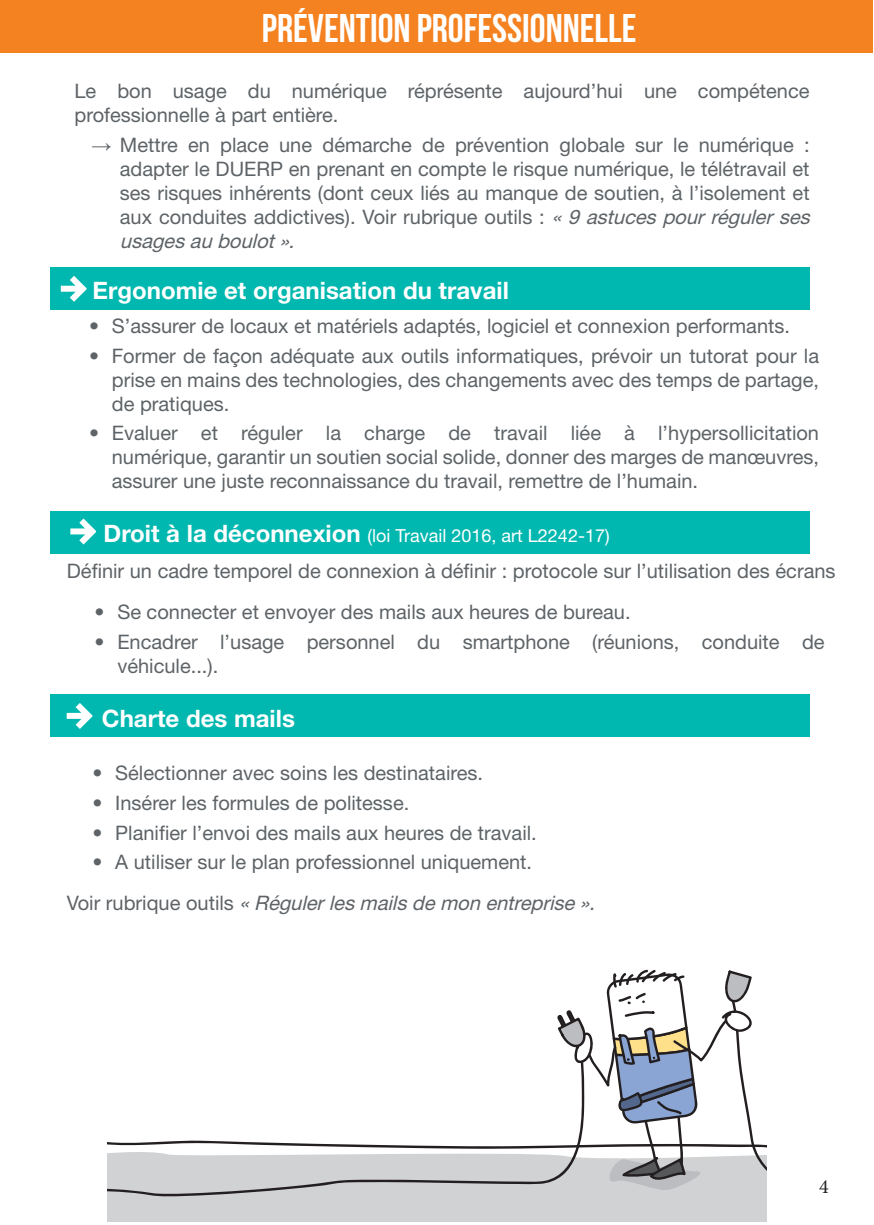
<style>
.page{position:relative;width:874px;height:1225px;background:#fff}
.page>*{position:absolute;margin:0;border:0;box-sizing:border-box;transform-origin:0 0}
.t1{font:700 40px "Bebas Neue";color:#fff}
.t2{font:700 24px "Helvetica Neue LT Std";color:#fff}
.t3{font:20px/24px "Helvetica Neue LT Std";color:#5e6367}
.t4{font:italic 20px "Helvetica Neue LT Std";color:#5e6367}
.t5{font:20px "Minion Pro";color:#231f20}
.t6{font:18px "Helvetica Neue LT Std";color:#fff}
.s1{font-family:"Book Antiqua"}
.s2{font-style:italic}
.s3{font-weight:700;font-size:24px}
.s4{font-style:normal}
</style>
<div class="page">
<div style="left:0;top:0;width:872px;height:53px;background:#f58220"></div>
<div style="left:50px;top:268px;width:759px;height:42px;background:#00b8af"></div>
<div style="left:50px;top:511px;width:759px;height:42px;background:#00b8af"></div>
<div style="left:50px;top:695px;width:759px;height:42px;background:#00b8af"></div>
<div style="left:67px;top:713px;width:22px;height:6px;background:#fff"></div>
<svg style="left:69px;top:703px;width:24px;height:26px"></svg>
<div style="left:108px;top:1194px;width:657px;height:27px;background:#d1d2d4"></div>
<svg style="left:108px;top:969px;width:657px;height:225px"></svg>
<div style="left:70px;top:528px;width:23px;height:6px;background:#fff"></div>
<svg style="left:73px;top:518px;width:24px;height:27px"></svg>
<div style="left:61px;top:286px;width:22px;height:6px;background:#fff"></div>
<svg style="left:63px;top:276px;width:24px;height:26px"></svg>
<h1 class="t1" style="left:262px;top:6px;width:376px">PRÉVENTION PROFESSIONNELLE</h1>
<p class="t3" style="left:74px;top:78px;width:736px">Le bon usage du numérique réprésente aujourd’hui une compétence professionnelle à part entière.</p>
<p class="t3" style="left:120px;top:132px;width:696px;text-indent:-28px"><span class="s1">→</span> Mettre en place une démarche de prévention globale sur le numérique : adapter le DUERP en prenant en compte le risque numérique, le télétravail et ses risques inhérents (dont ceux liés au manque de soutien, à l’isolement et aux conduites addictives). Voir rubrique outils : <span class="s2">«9 astucespourrégulerses usagesau boulot».</span></p>
<p class="t2" style="left:92px;top:275px;width:417px">Ergonomie et organisation du travail</p>
<p class="t3" style="left:89px;top:314px;width:702px">• S’assurer de locaux et matériels adaptés, logiciel et connexion performants.</p>
<p class="t3" style="left:112px;top:343px;width:708px;text-align:justify;text-indent:-23px">• Former de façon adéquate aux outils informatiques, prévoir un tutorat pour la prise en mains des technologies, des changements avec des temps de partage, de pratiques.</p>
<p class="t3" style="left:112px;top:421px;width:708px;text-align:justify;text-indent:-23px">• Evaluer et réguler la charge de travail liée à l’hypersollicitation numérique, garantir un soutien social solide, donner des marges de manœuvres, assurer une juste reconnaissance du travail, remettre de l’humain.</p>
<p class="t6" style="left:103px;top:525px;width:507px"><span class="s3">Droit à la déconnexion</span> (loi Travail 2016, art L2242-17)</p>
<p class="t3" style="left:67px;top:558px;width:769px">Définir un cadre temporel de connexion à définir : protocole sur l’utilisation des écrans</p>
<p class="t3" style="left:95px;top:599px;width:537px">• Se connecter et envoyer des mails aux heures de bureau.</p>
<p class="t3" style="left:117px;top:629px;width:708px;text-indent:-23px">• Encadrer l’usage personnel du smartphone (réunions, conduite de véhicule...).</p>
<p class="t2" style="left:102px;top:704px;width:194px">Charte des mails</p>
<p class="t3" style="left:92px;top:761px;width:392px">• Sélectionner avec soins les destinataires.</p>
<p class="t3" style="left:92px;top:790px;width:318px">• Insérer les formules de politesse.</p>
<p class="t3" style="left:92px;top:820px;width:445px">• Planifier l’envoi des mails aux heures de travail.</p>
<p class="t3" style="left:92px;top:850px;width:441px">• A utiliser sur le plan professionnel uniquement.</p>
<p class="t4" style="left:67px;top:891px;width:534px"><span class="s4">Vo i r r u b r i q u e o u t i l s</span> «Régulerles mails de mon entreprise ».</p>
<p class="t5" style="left:818px;top:1173px;width:11px">4</p>
</div>
